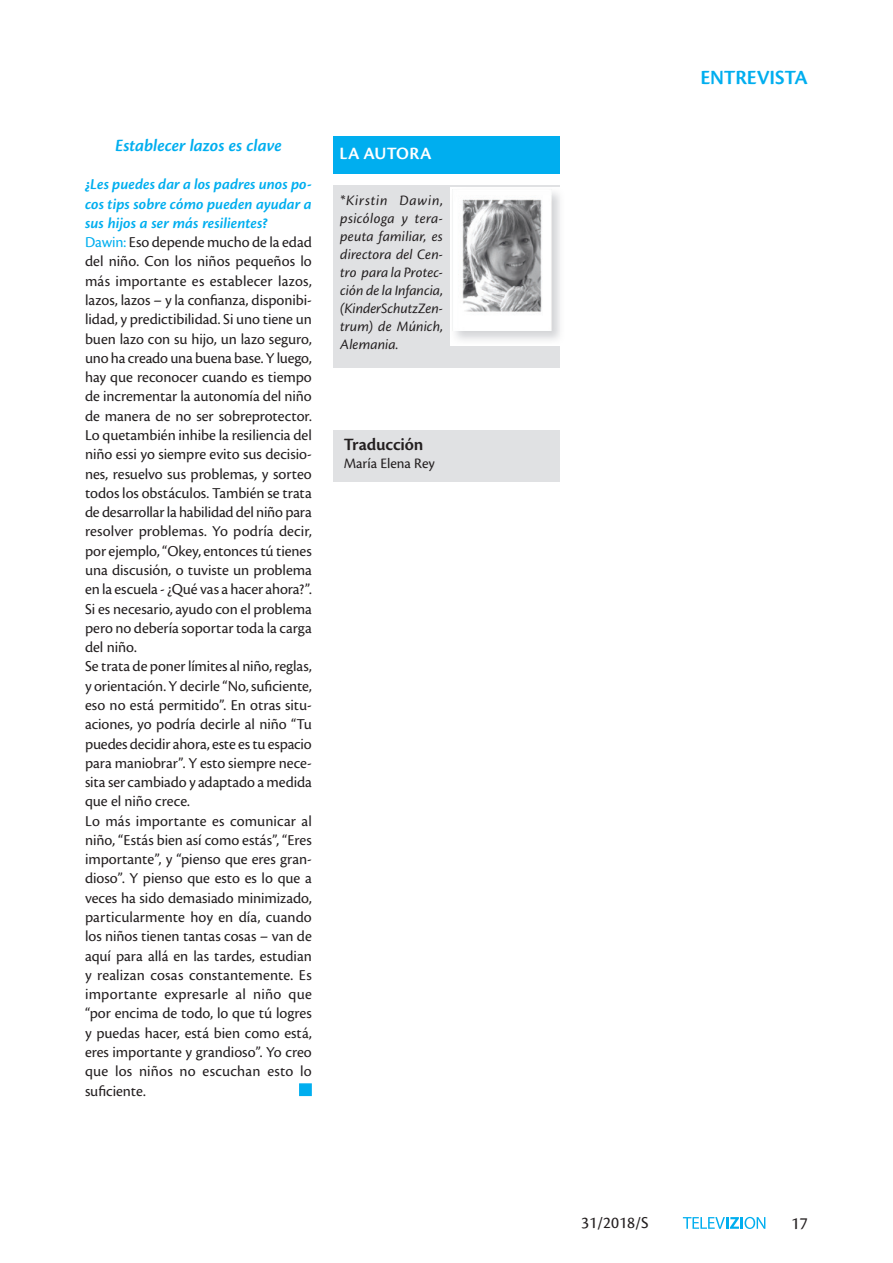
<style>
.page{position:relative;width:893px;height:1263px;background:#fff}
.page>*{position:absolute;margin:0;border:0;box-sizing:border-box;transform-origin:0 0}
.t1{font:600 21px "Cronos Pro";letter-spacing:-.005em;color:#00aeef}
.t2{font:italic 600 18px "Cronos Pro";letter-spacing:-.005em;color:#00aeef}
.t3{font:600 18px "Cronos Pro";letter-spacing:-.01em;color:#231f20}
.t4{font:600 18px "Cronos Pro";letter-spacing:.01em;color:#fff}
.t5{font:18px "Cronos Pro";color:#231f20}
.t6{font:17.25px "Cronos Pro";color:#231f20}
.t7{font:15.75px/19.4px "Cronos Pro";color:#231f20}
.t8{font:italic 15px/18px "Cronos Pro";color:#231f20;text-align:justify}
.t9{font:15px "Cronos Pro";color:#231f20}
.s1{font-weight:600;font-style:italic;color:#00aeef}
.s2{color:#00aeef}
</style>
<div class="page">
<div style="left:333px;top:185px;width:227px;height:183px;background:#e0e1e3"></div>
<img style="left:450px;top:187px;width:110px;height:158px">
<img style="left:453px;top:189px;width:98px;height:142px">
<div style="left:333px;top:431px;width:227px;height:51px;background:#e0e1e3"></div>
<div style="left:299px;top:1083px;width:13px;height:13px;background:#00aeef;border:2px solid #00aeef"></div>
<div style="left:333px;top:136px;width:227px;height:37px;background:#00aeef"></div>
<svg style="left:683px;top:1217px;width:82px;height:12px"></svg>
<p class="t2" style="left:115px;top:135px;width:168px">Establecer lazos es clave</p>
<p class="t7" style="left:85px;top:175px;width:228px"><span class="s1">¿Les puedes dar a los padres unos po&shy;cos tips sobre cómo pueden ayudar a sus hijos a ser más resilientes?<br></span><span class="s2">Dawin:</span> Eso depende mucho de la edad del niño. Con los niños pequeños lo más importante es establecer lazos, lazos, lazos – y la confianza, disponibi&shy;lidad, y predictibilidad. Si uno tiene un buen lazo con su hijo, un lazo seguro, uno ha creado una buena base. Y luego, hay que reconocer cuando es tiempo de incrementar la autonomía del niño de manera de no ser sobreprotector.<br>Lo quetambién inhibe la resiliencia del niño essi yo siempre evito sus decisio&shy;nes, resuelvo sus problemas, y sorteo todos los obstáculos. También se trata de desarrollar la habilidad del niño para resolver problemas. Yo podría decir, por ejemplo, “Okey, entonces tú tienes una discusión, o tuviste un problema en la escuela - ¿Qué vas a hacer ahora?”.<br>Si es necesario, ayudo con el problema pero no debería soportar toda la carga del niño.<br>Se trata de poner límites al niño, reglas, y orientación. Y decirle “No, suficiente, eso no está permitido”. En otras situ&shy;aciones, yo podría decirle al niño “Tu puedes decidir ahora, este es tu espacio para maniobrar”. Y esto siempre nece&shy;sita ser cambiado y adaptado a medida que el niño crece.<br>Lo más importante es comunicar al niño, “Estás bien así como estás”, “Eres importante”, y “pienso que eres gran&shy;dioso”. Y pienso que esto es lo que a veces ha sido demasiado minimizado, particularmente hoy en día, cuando los niños tienen tantas cosas – van de aquí para allá en las tardes, estudian y realizan cosas constantemente. Es importante expresarle al niño que “por encima de todo, lo que tú logres y puedas hacer, está bien como está, eres importante y grandioso”. Yo creo que los niños no escuchan esto lo suficiente.</p>
<p class="t4" style="left:340px;top:143px;width:93px">LA AUTORA</p>
<p class="t8" style="left:340px;top:192px;width:104px">*Kirstin Dawin, psicóloga y tera&shy;peuta familiar, es directora del Cen&shy;tro para la Protec&shy;ción de la Infancia, (KinderSchutzZen&shy;trum) de Múnich, Alemania.</p>
<p class="t3" style="left:344px;top:434px;width:81px">Traducción</p>
<p class="t9" style="left:344px;top:454px;width:93px">María Elena Rey</p>
<h1 class="t1" style="left:700px;top:65px;width:109px">ENTREVISTA</h1>
<p class="t6" style="left:581px;top:1213px;width:69px">31/2018/S</p>
<p class="t5" style="left:791px;top:1213px;width:18px">17</p>
</div>
